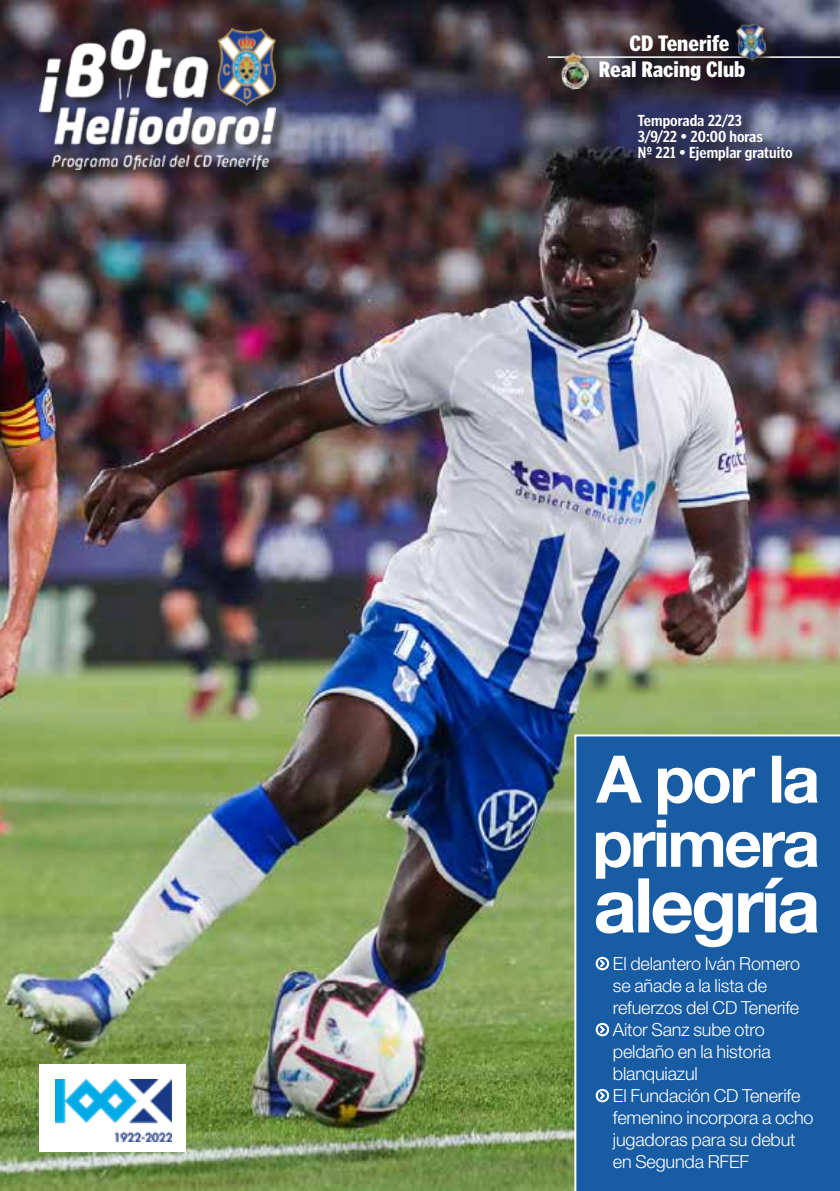
<style>
.page{position:relative;width:840px;height:1191px;background:#fff}
.page>*{position:absolute;margin:0;border:0;box-sizing:border-box;transform-origin:0 0}
.t1{font:900 22px/26.6px "Poynter Gothic Text Cond";color:#fff}
.t2{font:300 18px/22px "Helvetica Neue";letter-spacing:-.01em;color:#fff}
.t3{font:700 16px/16px "Poynter Gothic Text Cond";color:#fff}
</style>
<div class="page">
<img style="left:0;top:0;width:839px;height:1191px">
<div style="left:638px;top:114px;width:167px;height:61px;background:#1d1d1b;opacity:.75"></div>
<hr style="left:547px;top:56px;width:292px;height:2px;background:#fff">
<div style="left:733px;top:21px;width:41px;height:49px;background:#1d1d1b;opacity:.75"></div>
<img style="left:735px;top:23px;width:31px;height:40px">
<div style="left:558px;top:50px;width:38px;height:48px;background:#1d1d1b;opacity:.75"></div>
<img style="left:559px;top:51px;width:30px;height:39px">
<div style="left:40px;top:1063px;width:146px;height:88px;background:#fff"></div>
<img style="left:56px;top:1079px;width:115px;height:62px">
<div style="left:40px;top:28px;width:249px;height:155px;background:#1d1d1b;opacity:.75"></div>
<img style="left:40px;top:28px;width:236px;height:142px">
<div style="left:574px;top:734px;width:265px;height:457px;background:#185ca4"></div>
<svg style="left:595px;top:755px;width:222px;height:192px"></svg>
<svg style="left:595px;top:956px;width:14px;height:14px"></svg>
<svg style="left:595px;top:1022px;width:14px;height:14px"></svg>
<svg style="left:595px;top:1088px;width:14px;height:14px"></svg>
<p class="t1" style="left:598px;top:30px;width:148px;text-indent:31px">CD Tenerife<br>Real Racing Club</p>
<p class="t3" style="left:637px;top:112px;width:156px">Temporada 22/23<br>3/9/22 • 20:00 horas<br>Nº 221 • Ejemplar gratuito</p>
<p class="t2" style="left:612px;top:952px;width:202px">El delantero Iván Romero se añade a la lista de refuerzos del CD Tenerife<br>Aitor Sanz sube otro peldaño en la historia blanquiazul<br>El Fundación CD Tenerife femenino incorpora a ocho jugadoras para su debut en Segunda RFEF</p>
</div>
